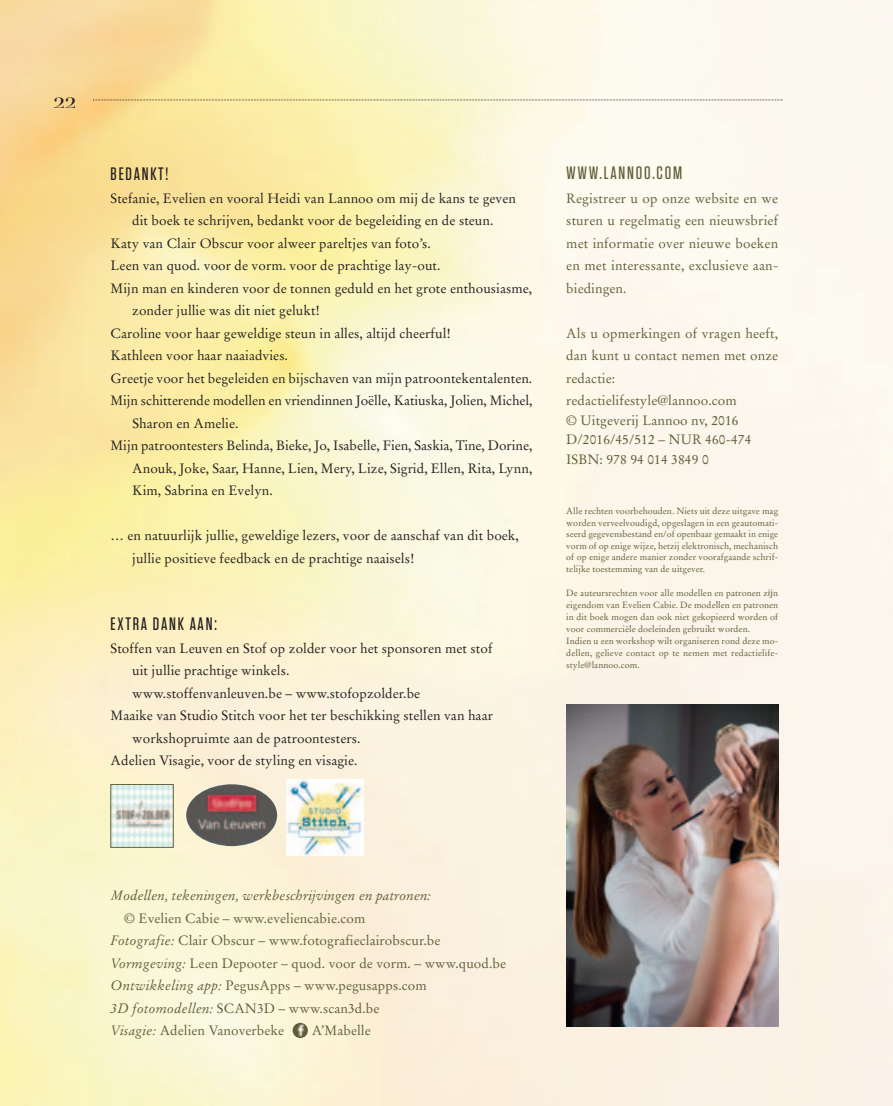
<style>
.page{position:relative;width:893px;height:1106px;background:#fff}
.page>*{position:absolute;margin:0;border:0;box-sizing:border-box;transform-origin:0 0}
.t1{font:24px "Didot";color:#231f20}
.t2{font:500 18px "Tungsten";letter-spacing:.1em;color:#231f20}
.t3{font:500 18px "Tungsten";letter-spacing:.1em;color:#605f39}
.t4{font:13.5px/22.5px "Stempel Garamond";letter-spacing:.005em;color:#231f20}
.t5{font:13.5px/22.5px "Stempel Garamond";letter-spacing:.005em;color:#605f39}
.t6{font:italic 13.5px "Stempel Garamond";letter-spacing:.005em;color:#605f39}
.t7{font:9px/12px "Stempel Garamond";letter-spacing:.005em;color:#605f39;text-align:justify}
.s1{font-family:"Lucida Grande"}
.s2{font-style:italic}
</style>
<div class="page">
<img style="left:0;top:0;width:893px;height:1106px">
<svg style="left:93px;top:100px;width:690px;height:1px"></svg>
<img style="left:566px;top:704px;width:212px;height:322px">
<img style="left:113px;top:786px;width:58px;height:59px">
<img style="left:186px;top:784px;width:91px;height:62px;border-radius:50%">
<img style="left:286px;top:779px;width:78px;height:76px">
<img style="left:293px;top:1022px;width:15px;height:16px">
<h1 class="t1" style="left:53px;top:90px;width:25px">22</h1>
<h2 class="t2" style="left:111px;top:163px;width:59px">BEDANKT!</h2>
<p class="t4" style="left:111px;top:188px;width:407px">Stefanie, Evelien en vooral Heidi van Lannoo om mij de kans te geven</p>
<p class="t4" style="left:132px;top:210px;width:363px">dit boek te schrijven, bedankt voor de begeleiding en de steun.</p>
<p class="t4" style="left:111px;top:233px;width:322px">Katy van Clair Obscur voor alweer pareltjes van foto’s.</p>
<p class="t4" style="left:111px;top:255px;width:331px">Leen van quod. voor de vorm. voor de prachtige lay-out.</p>
<p class="t4" style="left:111px;top:278px;width:423px">Mijn man en kinderen voor de tonnen geduld en het grote enthousiasme,</p>
<p class="t4" style="left:132px;top:300px;width:189px">zonder jullie was dit niet gelukt!</p>
<p class="t4" style="left:111px;top:323px;width:342px">Caroline voor haar geweldige steun in alles, altijd cheerful!</p>
<p class="t4" style="left:111px;top:345px;width:179px">Kathleen voor haar naaiadvies.</p>
<p class="t4" style="left:111px;top:368px;width:423px">Greetje voor het begeleiden en bijschaven van mijn patroontekentalenten.</p>
<p class="t4" style="left:111px;top:390px;width:423px">Mijn schitterende modellen en vriendinnen Joëlle, Katiuska, Jolien, Michel,</p>
<p class="t4" style="left:132px;top:413px;width:108px">Sharon en Amelie.</p>
<p class="t4" style="left:111px;top:435px;width:423px">Mijn patroontesters Belinda, Bieke, Jo, Isabelle, Fien, Saskia, Tine, Dorine,</p>
<p class="t4" style="left:132px;top:458px;width:402px">Anouk, Joke, Saar, Hanne, Lien, Mery, Lize, Sigrid, Ellen, Rita, Lynn,</p>
<p class="t4" style="left:132px;top:480px;width:142px">Kim, Sabrina en Evelyn.</p>
<p class="t4" style="left:132px;top:525px;width:388px;text-indent:-22px">… en natuurlijk jullie, geweldige lezers, voor de aanschaf van dit boek, jullie positieve feedback en de prachtige naaisels!</p>
<h2 class="t2" style="left:111px;top:613px;width:108px">EXTRA DANK AAN:</h2>
<p class="t4" style="left:111px;top:638px;width:383px">Stoffen van Leuven en Stof op zolder voor het sponsoren met stof</p>
<p class="t4" style="left:132px;top:660px;width:159px">uit jullie prachtige winkels.</p>
<p class="t4" style="left:132px;top:683px;width:290px">www.stoffenvanleuven.be – www.stofopzolder.be</p>
<p class="t4" style="left:111px;top:705px;width:384px">Maaike van Studio Stitch voor het ter beschikking stellen van haar</p>
<p class="t4" style="left:132px;top:728px;width:230px">workshopruimte aan de patroontesters.</p>
<p class="t4" style="left:111px;top:750px;width:248px">Adelien Visagie, voor de styling en visagie.</p>
<h2 class="t3" style="left:566px;top:163px;width:117px">WWW.LANNOO.COM</h2>
<p class="t5" style="left:566px;top:188px;width:213px;text-align:justify">Registreer u op onze website en we sturen u regelmatig een nieuwsbrief met informatie over nieuwe boeken en met interessante, exclusieve aan&shy;biedingen.</p>
<p class="t5" style="left:566px;top:323px;width:213px">Als u opmerkingen of vragen heeft, dan kunt u contact nemen met onze redactie: redactielifestyle@lannoo.com</p>
<p class="t5" style="left:566px;top:411px;width:187px;line-height:19.5px">© Uitgeverij Lannoo nv, 2016<br>D/2016/45/512 – NUR 460-474<br>ISBN: 978 94 014 3849 0</p>
<p class="t7" style="left:566px;top:506px;width:213px;line-height:11.6px">Alle rechten voorbehouden. Niets uit deze uitgave mag worden verveelvoudigd, opgeslagen in een geautomati&shy;seerd gegevensbestand en/of openbaar gemaakt in enige vorm of op enige wijze, hetzij elektronisch, mechanisch of op enige andere manier zonder voorafgaande schrif&shy;telijke toestemming van de uitgever.</p>
<p class="t7" style="left:566px;top:588px;width:213px;text-align:left">De auteursrechten voor alle modellen en patronen z<span class="s1">ĳ</span>n eigendom van Evelien Cabie. De modellen en patronen in dit boek mogen dan ook niet gekopieerd worden of voor commerciële doeleinden gebruikt worden.<br>Indien u een workshop wilt organiseren rond deze mo&shy;dellen, gelieve contact op te nemen met redactielife&shy;style@lannoo.com.</p>
<p class="t6" style="left:111px;top:890px;width:322px">Modellen, tekeningen, werkbeschrijvingen en patronen:</p>
<p class="t5" style="left:111px;top:908px;width:397px;text-indent:14px">© Evelien Cabie – www.eveliencabie.com<br><span class="s2">Fotografie:</span> Clair Obscur – www.fotografieclairobscur.be <span class="s2">Vormgeving:</span> Leen Depooter – quod. voor de vorm. – www.quod.be <span class="s2">Ontwikkeling app:</span> PegusApps – www.pegusapps.com<br><span class="s2">3D fotomodellen:</span> SCAN3D – www.scan3d.be<br><span class="s2">Visagie:</span> Adelien Vanoverbeke</p>
<p class="t5" style="left:312px;top:1020px;width:61px">A’Mabelle</p>
</div>
